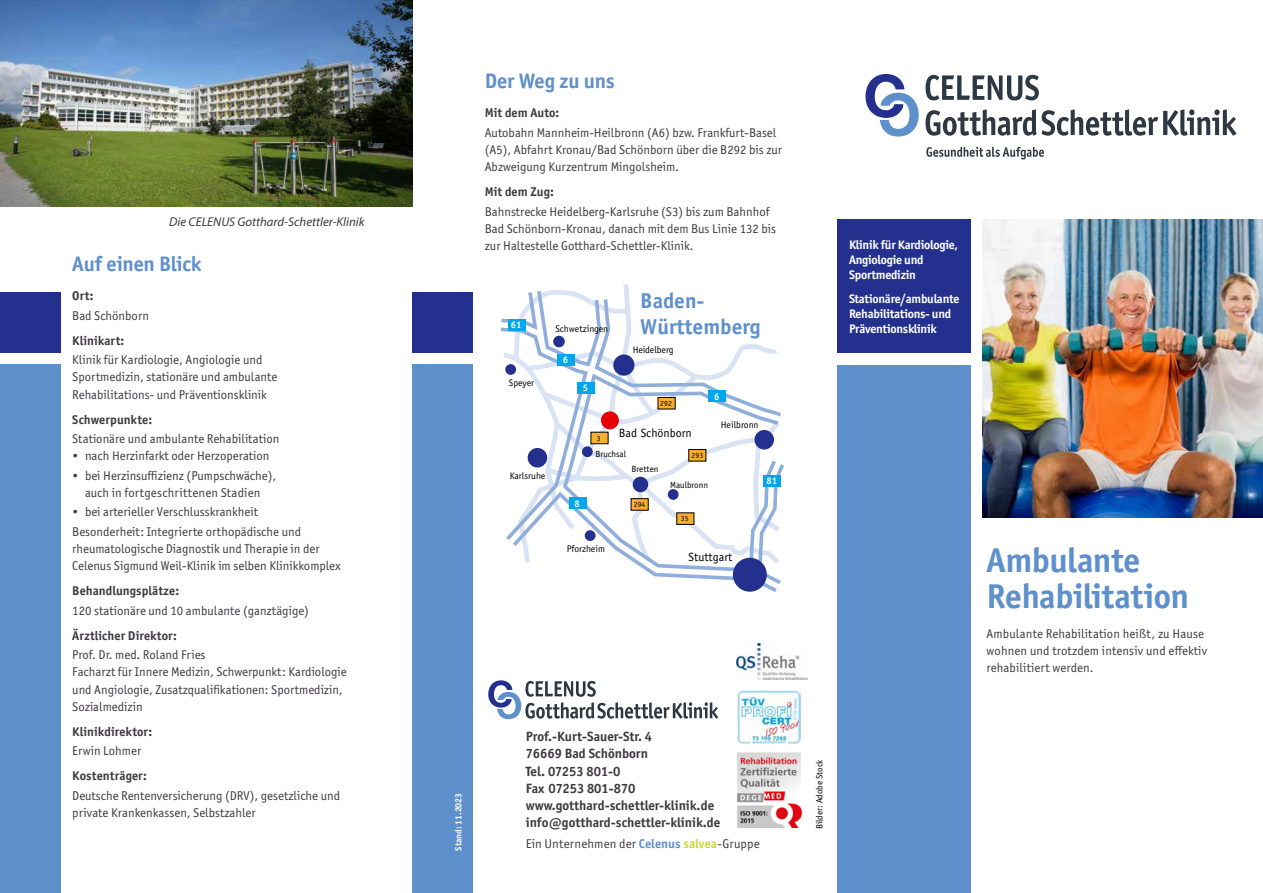
<style>
.page{position:relative;width:1263px;height:893px;background:#fff}
.page>*{position:absolute;margin:0;border:0;box-sizing:border-box;transform-origin:0 0}
.t1{font:700 34.5px/36px "Officina Sans ITC Pro";letter-spacing:-.015em;color:#5e90cb}
.t2{font:700 21.6px/25.8px "Officina Sans";color:#5e90cb}
.t3{font:700 21px "Officina Sans ITC Pro";letter-spacing:-.01em;color:#5e90cb}
.t4{font:700 13.5px/17.2px "Officina Sans ITC Pro";color:#3e3b3f}
.t5{font:12.75px/17.2px "Officina Sans ITC Pro";color:#3e3b3f}
.t6{font:700 12.75px "Officina Sans ITC Pro";letter-spacing:.005em;color:#3e3b3f}
.t7{font:italic 12.75px "Myriad Pro";color:#3e3b3f}
.t8{font:700 12.45px/15px "Officina Sans ITC Pro";letter-spacing:-.02em;color:#fff}
.t9{font:12px "Officina Sans";color:#000}
.t10{font:9.6px "Officina Sans";color:#000}
.t11{font:700 9.6px "Officina Sans";color:#fff}
.t12{font:9px "Officina Sans";color:#000}
.t13{font:9px "Officina Sans ITC Pro";color:#000}
.t14{font:700 9px "Officina Sans ITC Pro";color:#fff}
.t15{font:7.8px "Officina Sans";color:#000}
.s1{font-weight:700;color:#5e90cb}
.s2{font-weight:700;color:#ccd449}
</style>
<div class="page">
<div style="left:412px;top:292px;width:61px;height:60px;background:#23308e"></div>
<div style="left:0;top:292px;width:60px;height:60px;background:#23308e"></div>
<div style="left:412px;top:365px;width:61px;height:528px;background:#5e90cb"></div>
<div style="left:0;top:365px;width:60px;height:528px;background:#5e90cb"></div>
<div style="left:838px;top:365px;width:133px;height:528px;background:#5e90cb"></div>
<div style="left:838px;top:219px;width:133px;height:134px;background:#23308e"></div>
<img style="left:0;top:0;width:412px;height:206px">
<svg style="left:925px;top:75px;width:114px;height:25px"></svg>
<svg style="left:865px;top:74px;width:54px;height:63px"></svg>
<svg style="left:925px;top:109px;width:311px;height:27px"></svg>
<svg style="left:926px;top:147px;width:118px;height:12px"></svg>
<svg style="left:488px;top:680px;width:230px;height:39px"></svg>
<svg style="left:501px;top:287px;width:283px;height:305px"></svg>
<div style="left:553px;top:336px;width:12px;height:11px;background:#23308e;border-radius:50%"></div>
<div style="left:528px;top:448px;width:19px;height:19px;background:#23308e;border-radius:50%"></div>
<div style="left:754px;top:430px;width:20px;height:20px;background:#23308e;border-radius:50%"></div>
<div style="left:633px;top:477px;width:15px;height:15px;background:#23308e;border-radius:50%"></div>
<div style="left:668px;top:489px;width:11px;height:11px;background:#23308e;border-radius:50%"></div>
<div style="left:582px;top:446px;width:11px;height:11px;background:#23308e;border-radius:50%"></div>
<div style="left:585px;top:530px;width:10px;height:11px;background:#23308e;border-radius:50%"></div>
<div style="left:505px;top:364px;width:11px;height:11px;background:#23308e;border-radius:50%"></div>
<div style="left:613px;top:354px;width:21px;height:22px;background:#23308e;border-radius:50%"></div>
<div style="left:601px;top:411px;width:18px;height:18px;background:#e60005;border-radius:50%"></div>
<div style="left:733px;top:558px;width:34px;height:34px;background:#23308e;border-radius:50%"></div>
<div style="left:631px;top:498px;width:17px;height:12px;background:#f7af2c;border:1px solid #000"></div>
<div style="left:676px;top:512px;width:18px;height:13px;background:#f7af2c;border:1px solid #000"></div>
<div style="left:688px;top:449px;width:18px;height:12px;background:#f7af2c;border:1px solid #000"></div>
<div style="left:658px;top:397px;width:17px;height:12px;background:#f7af2c;border:1px solid #000"></div>
<div style="left:591px;top:432px;width:17px;height:12px;background:#f7af2c"></div>
<div style="left:577px;top:383px;width:17px;height:11px;background:#00a6eb"></div>
<div style="left:763px;top:475px;width:17px;height:12px;background:#00a6eb"></div>
<div style="left:569px;top:498px;width:17px;height:11px;background:#00a6eb"></div>
<div style="left:508px;top:319px;width:17px;height:12px;background:#00a6eb"></div>
<div style="left:709px;top:391px;width:17px;height:11px;background:#00a6eb"></div>
<div style="left:557px;top:354px;width:18px;height:12px;background:#00a6eb"></div>
<img style="left:737px;top:752px;width:66px;height:75px">
<img style="left:738px;top:690px;width:63px;height:53px">
<img style="left:736px;top:643px;width:71px;height:37px">
<img style="left:982px;top:219px;width:281px;height:298px">
<p class="t7" style="left:169px;top:214px;width:197px">Die CELENUS Gotthard-Schettler-Klinik</p>
<h3 class="t3" style="left:72px;top:251px;width:131px">Auf einen Blick</h3>
<p class="t6" style="left:72px;top:288px;width:23px">Ort:</p>
<p class="t5" style="left:72px;top:307px;width:78px">Bad Schönborn</p>
<p class="t6" style="left:72px;top:333px;width:54px">Klinikart:</p>
<p class="t5" style="left:72px;top:351px;width:207px">Klinik für Kardiologie, Angiologie und<br>Sportmedizin, stationäre und ambulante<br>Rehabilitations- und Präventionsklinik</p>
<p class="t6" style="left:72px;top:411px;width:81px">Schwerpunkte:</p>
<p class="t5" style="left:72px;top:430px;width:209px">Stationäre und ambulante Rehabilitation</p>
<p class="t5" style="left:72px;top:447px;width:199px">• nach Herzinfarkt oder Herzoperation</p>
<p class="t5" style="left:72px;top:467px;width:205px;text-align:center">• bei Herzinsuffizienz (Pumpschwäche), auch in fortgeschrittenen Stadien</p>
<p class="t5" style="left:72px;top:502px;width:230px;line-height:19.4px">• bei arterieller Verschlusskrankheit<br>Besonderheit: Integrierte orthopädische und</p>
<p class="t5" style="left:72px;top:540px;width:270px">rheumatologische Diagnostik und Therapie in der<br>Celenus Sigmund Weil-Klinik im selben Klinikkomplex</p>
<p class="t6" style="left:72px;top:583px;width:108px">Behandlungsplätze:</p>
<p class="t5" style="left:72px;top:602px;width:238px">120 stationäre und 10 ambulante (ganztägige)</p>
<p class="t6" style="left:72px;top:627px;width:106px">Ärztlicher Direktor:</p>
<p class="t5" style="left:72px;top:646px;width:276px">Prof. Dr. med. Roland Fries<br>Facharzt für Innere Medizin, Schwerpunkt: Kardiologie und Angiologie, Zusatzqualifikationen: Sportmedizin, Sozialmedizin</p>
<p class="t6" style="left:72px;top:723px;width:81px">Klinikdirektor:</p>
<p class="t5" style="left:72px;top:742px;width:70px">Erwin Lohmer</p>
<p class="t6" style="left:72px;top:768px;width:76px">Kostenträger:</p>
<p class="t5" style="left:72px;top:787px;width:269px">Deutsche Rentenversicherung (DRV), gesetzliche und private Krankenkassen, Selbstzahler</p>
<h3 class="t3" style="left:485px;top:68px;width:131px">Der Weg zu uns</h3>
<p class="t6" style="left:485px;top:105px;width:76px">Mit dem Auto:</p>
<p class="t5" style="left:485px;top:124px;width:299px">Autobahn Mannheim-Heilbronn (A6) bzw. Frankfurt-Basel (A5), Abfahrt Kronau/Bad Schönborn über die B292 bis zur<br>Abzweigung Kurzentrum Mingolsheim.</p>
<p class="t6" style="left:485px;top:184px;width:71px">Mit dem Zug:</p>
<p class="t5" style="left:485px;top:203px;width:293px">Bahnstrecke Heidelberg-Karlsruhe (S3) bis zum Bahnhof<br>Bad Schönborn-Kronau, danach mit dem Bus Linie 132 bis zur Haltestelle Gotthard-Schettler-Klinik.</p>
<p class="t11" style="left:511px;top:319px;width:12px">61</p>
<p class="t10" style="left:555px;top:323px;width:54px">Schwetzingen</p>
<p class="t11" style="left:563px;top:354px;width:7px">6</p>
<h2 class="t2" style="left:640px;top:288px;width:122px">Baden-<br>Württemberg</h2>
<p class="t10" style="left:633px;top:344px;width:43px">Heidelberg</p>
<p class="t10" style="left:509px;top:377px;width:27px">Speyer</p>
<p class="t11" style="left:583px;top:382px;width:7px">5</p>
<p class="t15" style="left:660px;top:399px;width:13px">292</p>
<p class="t11" style="left:714px;top:390px;width:7px">6</p>
<p class="t15" style="left:597px;top:433px;width:5px">3</p>
<p class="t9" style="left:619px;top:426px;width:74px">Bad Schönborn</p>
<p class="t10" style="left:721px;top:419px;width:39px">Heilbronn</p>
<p class="t12" style="left:596px;top:448px;width:32px">Bruchsal</p>
<p class="t15" style="left:691px;top:451px;width:13px">293</p>
<p class="t10" style="left:510px;top:470px;width:37px">Karlsruhe</p>
<p class="t12" style="left:631px;top:463px;width:28px">Bretten</p>
<p class="t12" style="left:670px;top:480px;width:39px">Maulbronn</p>
<p class="t11" style="left:766px;top:475px;width:12px">81</p>
<p class="t11" style="left:574px;top:497px;width:7px">8</p>
<p class="t15" style="left:634px;top:500px;width:13px">294</p>
<p class="t15" style="left:681px;top:514px;width:9px">35</p>
<p class="t10" style="left:567px;top:543px;width:40px">Pforzheim</p>
<p class="t9" style="left:689px;top:550px;width:45px">Stuttgart</p>
<p class="t14" style="left:453px;top:851px;width:59px;rotate:-90deg">Stand: 11.2023</p>
<p class="t4" style="left:526px;top:728px;width:196px">Prof.-Kurt-Sauer-Str. 4<br>76669 Bad Schönborn<br>Tel. 07253 801-0<br>Fax 07253 801-870 www.gotthard-schettler-klinik.de info@gotthard-schettler-klinik.de</p>
<p class="t5" style="left:526px;top:835px;width:236px">Ein Unternehmen der <span class="s1">Celenus</span> <span class="s2">salvea</span>-Gruppe</p>
<p class="t8" style="left:849px;top:238px;width:110px">Klinik für Kardiologie,<br>Angiologie und<br>Sportmedizin</p>
<p class="t8" style="left:849px;top:291px;width:112px">Stationäre/ambulante<br>Rehabilitations- und<br>Präventionsklinik</p>
<p class="t13" style="left:814px;top:829px;width:71px;rotate:-90deg">Bilder: Adobe Stock</p>
<h1 class="t1" style="left:986px;top:542px;width:204px">Ambulante<br>Rehabilitation</h1>
<p class="t5" style="left:986px;top:625px;width:222px">Ambulante Rehabilitation heißt, zu Hause wohnen und trotzdem intensiv und effektiv rehabilitiert werden.</p>
</div>
